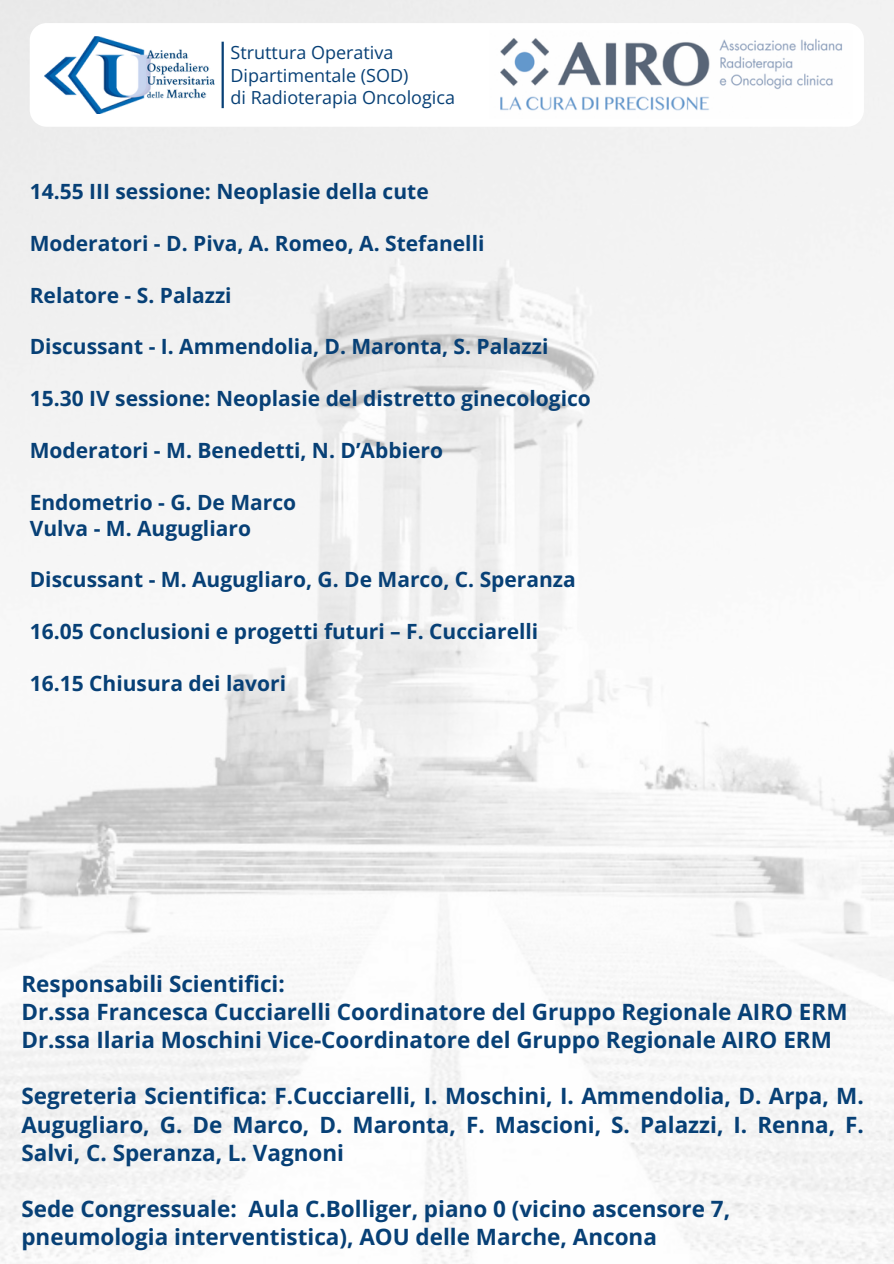
<style>
.page{position:relative;width:894px;height:1264px;background:#fff}
.page>*{position:absolute;margin:0;border:0;box-sizing:border-box;transform-origin:0 0}
.t1{font:700 22.5px/28.2px "Open Sans";color:#074076}
.t2{font:700 21px/25.8px "Open Sans";color:#074076}
.t3{font:18px "Open Sans";color:#074076}
</style>
<div class="page">
<img style="left:0;top:0;width:893px;height:1263px">
<svg style="left:30px;top:23px;width:833px;height:104px"></svg>
<img style="left:489px;top:31px;width:362px;height:88px">
<img style="left:45px;top:37px;width:170px;height:76px">
<hr style="left:221px;top:42px;width:3px;height:66px;background:#074076">
<p class="t3" style="left:230px;top:40px;width:164px">Struttura Operativa</p>
<p class="t3" style="left:230px;top:62px;width:179px">Dipartimentale (SOD)</p>
<p class="t3" style="left:230px;top:85px;width:226px">di Radioterapia Oncologica</p>
<p class="t2" style="left:30px;top:178px;width:400px">14.55 III sessione: Neoplasie della cute</p>
<h1 class="t2" style="left:30px;top:230px;width:456px">Moderatori - D. Piva, A. Romeo, A. Stefanelli</h1>
<h1 class="t2" style="left:30px;top:281px;width:203px">Relatore - S. Palazzi</h1>
<h1 class="t2" style="left:30px;top:333px;width:520px">Discussant - I. Ammendolia, D. Maronta, S. Palazzi</h1>
<h1 class="t2" style="left:30px;top:385px;width:562px">15.30 IV sessione: Neoplasie del distretto ginecologico</h1>
<h1 class="t2" style="left:30px;top:437px;width:415px">Moderatori - M. Benedetti, N. D’Abbiero</h1>
<h1 class="t2" style="left:30px;top:488px;width:268px">Endometrio - G. De Marco<br>Vulva - M. Augugliaro</h1>
<h1 class="t2" style="left:30px;top:566px;width:547px">Discussant - M. Augugliaro, G. De Marco, C. Speranza</h1>
<h1 class="t2" style="left:30px;top:618px;width:510px">16.05 Conclusioni e progetti futuri – F. Cucciarelli</h1>
<h1 class="t2" style="left:30px;top:670px;width:258px">16.15 Chiusura dei lavori</h1>
<p class="t1" style="left:21px;top:969px;width:827px">Responsabili Scientifici:<br>Dr.ssa Francesca Cucciarelli Coordinatore del Gruppo Regionale AIRO ERM<br>Dr.ssa Ilaria Moschini Vice-Coordinatore del Gruppo Regionale AIRO ERM</p>
<p class="t1" style="left:21px;top:1081px;width:843px;text-align:justify">Segreteria Scientifica: F.Cucciarelli, I. Moschini, I. Ammendolia, D. Arpa, M.<br>Augugliaro, G. De Marco, D. Maronta, F. Mascioni, S. Palazzi, I. Renna, F.<br>Salvi, C. Speranza, L. Vagnoni</p>
<p class="t1" style="left:21px;top:1194px;width:710px">Sede Congressuale: Aula C.Bolliger, piano 0 (vicino ascensore 7, pneumologia interventistica), AOU delle Marche, Ancona</p>
</div>
